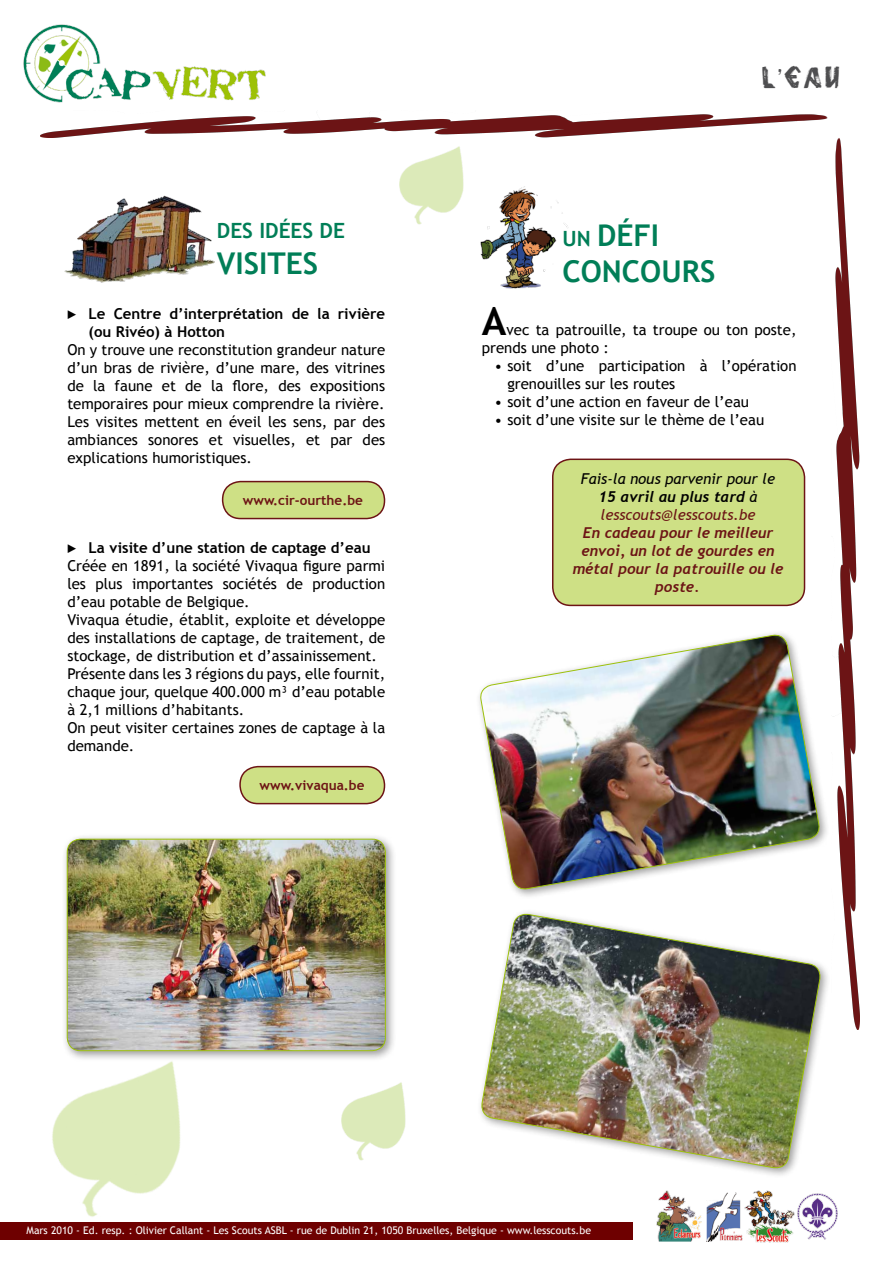
<style>
.page{position:relative;width:893px;height:1263px;background:#fff}
.page>*{position:absolute;margin:0;border:0;box-sizing:border-box;transform-origin:0 0}
.t1{font:700 39px "Trebuchet MS";color:#000}
.t2{font:700 30px/36px "Trebuchet MS";color:#007e57}
.t3{font:27px "vtksanimal 2";color:#4e4e50}
.t4{font:700 21px "Trebuchet MS";color:#007e57}
.t5{font:15px/18px "Trebuchet MS";color:#000}
.t6{font:italic 700 15px/18px "Trebuchet";color:#6c1415;text-align:center}
.t7{font:700 15px/18px "Trebuchet MS";color:#000}
.t8{font:italic 15px "Trebuchet MS";color:#000}
.t9{font:italic 15px "Trebuchet MS";color:#6c1415}
.t10{font:italic 700 15px "Trebuchet";color:#000}
.t11{font:700 13.5px "Trebuchet MS";color:#6d1415}
.t12{font:10.5px "Trebuchet MS";color:#fff}
.s1{font-family:"Lucida Console";font-weight:400}
.s2{font-family:"Lucida Console"}
.s3{font-weight:700}
.s4{font-size:21px}
.s5{font-family:"Trebuchet MS";font-weight:400}
.s6{color:#6d1415}
</style>
<div class="page">
<div style="left:0;top:1222px;width:633px;height:17px;background:#6e0000"></div>
<img style="left:480px;top:186px;width:88px;height:103px">
<img style="left:23px;top:24px;width:243px;height:79px">
<img style="left:833px;top:138px;width:26px;height:892px">
<img style="left:41px;top:114px;width:787px;height:24px">
<img style="left:744px;top:1190px;width:51px;height:53px">
<img style="left:797px;top:1193px;width:41px;height:47px">
<img style="left:657px;top:1191px;width:44px;height:51px">
<img style="left:707px;top:1192px;width:36px;height:49px">
<div style="left:553px;top:459px;width:251px;height:146px;background:#cee085;border-radius:18px"></div>
<div style="left:552px;top:459px;width:253px;height:147px;border:2px solid #6d1415;border-radius:18px"></div>
<img style="left:399px;top:146px;width:84px;height:81px">
<img style="left:479px;top:633px;width:342px;height:258px">
<img style="left:480px;top:912px;width:342px;height:258px">
<div style="left:62px;top:834px;width:334px;height:228px;background:#000;opacity:.4"></div>
<img style="left:67px;top:839px;width:318px;height:212px">
<div style="left:67px;top:839px;width:319px;height:212px;border:1px solid #9dc10b;border-radius:13px"></div>
<img style="left:52px;top:1044px;width:167px;height:173px">
<img style="left:341px;top:1082px;width:65px;height:79px">
<div style="left:240px;top:767px;width:144px;height:37px;background:#cee085;border-radius:18px"></div>
<div style="left:239px;top:766px;width:146px;height:38px;border:2px solid #6d1415;border-radius:18px"></div>
<div style="left:223px;top:482px;width:161px;height:36px;background:#cee085;border-radius:18px"></div>
<div style="left:222px;top:481px;width:163px;height:38px;border:2px solid #6d1415;border-radius:18px"></div>
<img style="left:65px;top:195px;width:150px;height:87px">
<h3 class="t4" style="left:217px;top:218px;width:130px">DES IDÉES DE</h3>
<h2 class="t2" style="left:217px;top:246px;width:103px">VISITES</h2>
<p class="t7" style="left:89px;top:305px;width:298px;text-indent:-21px"><span class="s1">►</span> Le Centre d’interprétation de la rivière (ou Rivéo) à Hotton</p>
<p class="t5" style="left:67px;top:341px;width:319px;text-align:justify">On y trouve une reconstitution grandeur nature d’un bras de rivière, d’une mare, des vitrines de la faune et de la flore, des expositions temporaires pour mieux comprendre la rivière.<br>Les visites mettent en éveil les sens, par des ambiances sonores et visuelles, et par des explications humoristiques.</p>
<p class="t11" style="left:243px;top:492px;width:122px">www.cir-ourthe.be</p>
<p class="t5" style="left:67px;top:539px;width:319px"><span class="s2">►</span> <span class="s3">La visite d’une station de captage d’eau </span>Créée en 1891, la société Vivaqua figure parmi les plus importantes sociétés de production d’eau potable de Belgique.<br>Vivaqua étudie, établit, exploite et développe des installations de captage, de traitement, de stockage, de distribution et d’assainissement.<br>Présente dans les 3 régions du pays, elle fournit, chaque jour, quelque 400.000 m³ d’eau potable à 2,1 millions d’habitants.<br>On peut visiter certaines zones de captage à la demande.</p>
<p class="t11" style="left:260px;top:777px;width:106px">www.vivaqua.be</p>
<h3 class="t3" style="left:761px;top:61px;width:80px">L’EAU</h3>
<h2 class="t2" style="left:562px;top:217px;width:154px"><span class="s4">UN</span> DÉFI<br>CONCOURS</h2>
<h1 class="t1" style="left:482px;top:297px;width:26px">A</h1>
<p class="t5" style="left:482px;top:321px;width:316px;text-indent:25px">vec ta patrouille, ta troupe ou ton poste, prends une photo :</p>
<p class="t5" style="left:507px;top:357px;width:291px;text-indent:-13px">• soit d’une participation à l’opération grenouilles sur les routes</p>
<p class="t5" style="left:495px;top:393px;width:256px">• soit d’une action en faveur de l’eau</p>
<p class="t5" style="left:495px;top:411px;width:271px">• soit d’une visite sur le thème de l’eau</p>
<p class="t8" style="left:581px;top:470px;width:196px">Fais-la nous parvenir pour le</p>
<p class="t10" style="left:598px;top:487px;width:160px">15 avril au plus tard <span class="s5">à</span></p>
<p class="t9" style="left:601px;top:506px;width:156px">lesscouts@lesscouts.be</p>
<p class="t6" style="left:573px;top:524px;width:212px"><span class="s6">En cade</span>au pour le meilleur envoi, un lot de gourdes en métal pour la patrouille ou le poste.</p>
<p class="t12" style="left:27px;top:1224px;width:566px">Mars 2010 - Ed. resp. : Olivier Callant - Les Scouts ASBL - rue de Dublin 21, 1050 Bruxelles, Belgique - www.lesscouts.be</p>
</div>
